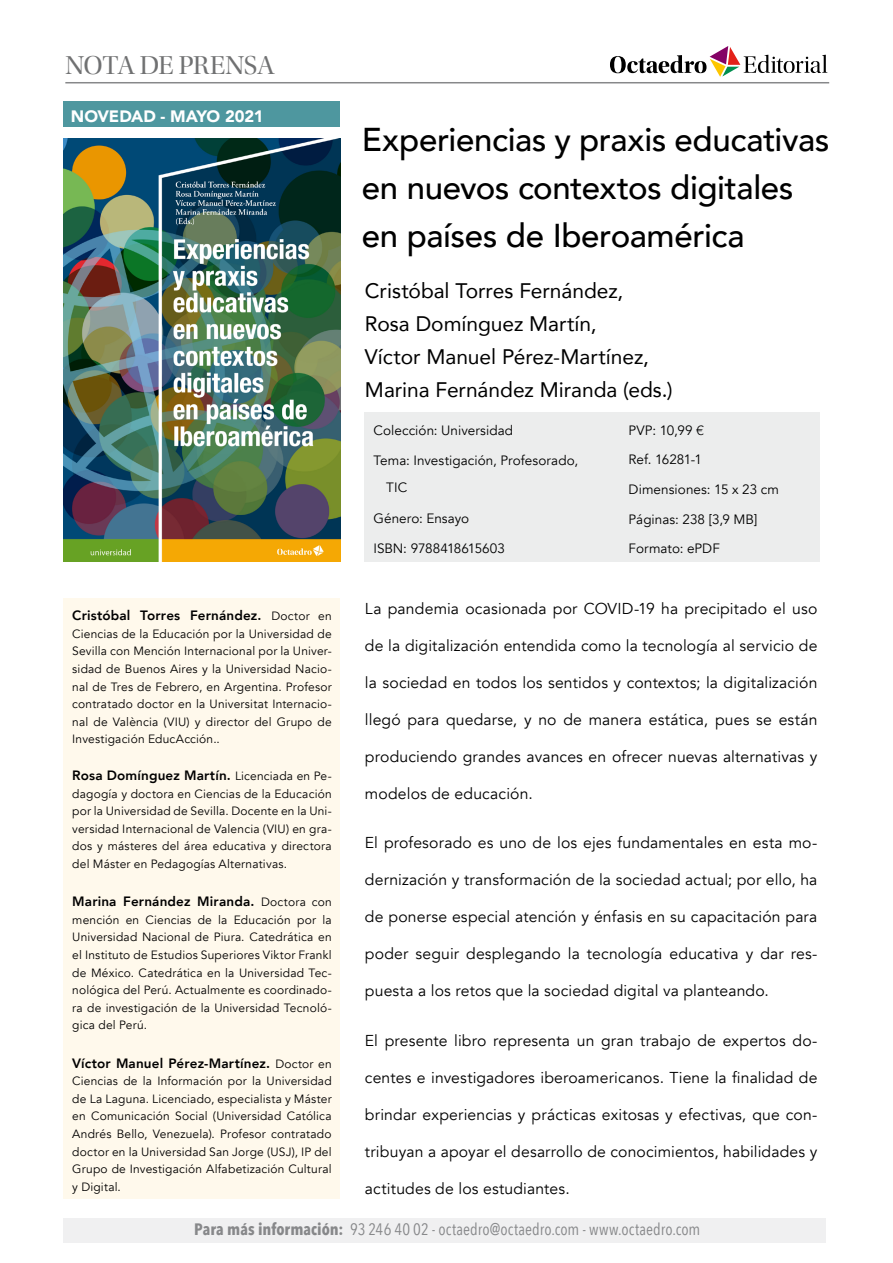
<style>
.page{position:relative;width:893px;height:1263px;background:#fff}
.page>*{position:absolute;margin:0;border:0;box-sizing:border-box;transform-origin:0 0}
.Sub_1{font:500 33px/47.7px "Avenir";letter-spacing:-.01em;color:#000}
.t1{font:27px "Utopia Std Disp";letter-spacing:-.02em;color:#707172}
.Autor-1{font:21px/33px "Avenir";color:#000}
.t2{font:16.5px "Avenir Next Condensed";letter-spacing:.005em;color:#87888a}
.t3{font:900 16.5px "Avenir";letter-spacing:-.01em;color:#fff}
.Sinopsis{font:15.75px "Avenir";letter-spacing:.01em;color:#000}
.Datos{font:13.5px/26.5px "Avenir";letter-spacing:.005em;color:#000}
.Text_Autor{font:800 13.5px "Avenir";letter-spacing:.01em;color:#000}
.Text_Autor-2{font:12px/17.5px "Avenir";letter-spacing:.015em;color:#000;text-align:justify}
.s1{font-weight:400;font-size:12px}
.s2{font-family:"Helvetica Neue LT Std";font-weight:300}
.s3{font-weight:700}
</style>
<div class="page">
<div style="left:64px;top:1218px;width:762px;height:25px;background:#f0f0f1"></div>
<div style="left:365px;top:412px;width:455px;height:150px;background:#eceded"></div>
<img style="left:64px;top:138px;width:276px;height:424px">
<div style="left:64px;top:598px;width:276px;height:601px;background:#fff9ec"></div>
<svg style="left:610px;top:46px;width:217px;height:31px"></svg>
<hr style="left:65px;top:82px;width:764px;height:1px;background:#87888a">
<div style="left:64px;top:102px;width:276px;height:25px;background:#4e979f"></div>
<p class="t1" style="left:65px;top:51px;width:211px">NOTA DE PRENSA</p>
<p class="t3" style="left:71px;top:102px;width:194px">NOVEDAD - MAYO 2021</p>
<p class="Text_Autor" style="left:72px;top:605px;width:261px">Cristóbal Torres Fernández. <span class="s1">Doctor en</span></p>
<p class="Text_Autor-2" style="left:72px;top:625px;width:261px">Ciencias de la Educación por la Universidad de Sevilla con Mención Internacional por la Univer&shy;sidad de Buenos Aires y la Universidad Nacio&shy;nal de Tres de Febrero, en Argentina. Profesor contratado doctor en la Universitat Internacio&shy;nal de València (VIU) y director del Grupo de Investigación EducAcción..</p>
<p class="Text_Autor" style="left:72px;top:765px;width:261px">Rosa Domínguez Martín. <span class="s1">Licenciada en Pe-</span></p>
<p class="Text_Autor-2" style="left:72px;top:785px;width:261px">dagogía y doctora en Ciencias de la Educación por la Universidad de Sevilla. Docente en la Uni&shy;versidad Internacional de Valencia (VIU) en gra&shy;dos y másteres del área educativa y directora del Máster en Pedagogías Alternativas.</p>
<p class="Text_Autor" style="left:72px;top:891px;width:261px">Marina Fernández Miranda. <span class="s1">Doctora con</span></p>
<p class="Text_Autor-2" style="left:72px;top:911px;width:261px">mención en Ciencias de la Educación por la Universidad Nacional de Piura. Catedrática en el Instituto de Estudios Superiores Viktor Frankl de México. Catedrática en la Universidad Tec&shy;nológica del Perú. Actualmente es coordinado&shy;ra de investigación de la Universidad Tecnoló&shy;gica del Perú.</p>
<p class="Text_Autor" style="left:72px;top:1052px;width:261px">Víctor Manuel Pérez-Martínez. <span class="s1">Doctor en</span></p>
<p class="Text_Autor-2" style="left:72px;top:1072px;width:261px">Ciencias de la Información por la Universidad de La Laguna. Licenciado, especialista y Máster en Comunicación Social (Universidad Católica Andrés Bello, Venezuela). Profesor contratado doctor en la Universidad San Jorge (USJ), IP del Grupo de Investigación Alfabetización Cultural y Digital.</p>
<p class="Sub_1" style="left:362px;top:114px;width:469px">Experiencias y praxis educativas en nuevos contextos digitales en países de Iberoamérica</p>
<p class="Autor-1" style="left:365px;top:273px;width:309px">Cristóbal Torres Fernández,<br>Rosa Domínguez Martín,<br>Víctor Manuel Pérez-Martínez,<br>Marina Fernández Miranda (eds.)</p>
<p class="Datos" style="left:373px;top:417px;width:141px">Colección: Universidad</p>
<p class="Datos" style="left:386px;top:448px;width:193px;text-indent:-13px">Tema: Investigación, Profesorado,<br>TIC</p>
<p class="Datos" style="left:373px;top:505px;width:97px">Género: Ensayo</p>
<p class="Datos" style="left:373px;top:536px;width:133px">ISBN: 9788418615603</p>
<p class="Datos" style="left:629px;top:417px;width:77px">PVP: 10,99 <span class="s2">€</span></p>
<p class="Datos" style="left:629px;top:447px;width:75px">Ref. 16281-1</p>
<p class="Datos" style="left:629px;top:476px;width:152px">Dimensiones: 15 x 23 cm</p>
<p class="Datos" style="left:629px;top:506px;width:130px">Páginas: 238 [3,9 MB]</p>
<p class="Datos" style="left:629px;top:536px;width:93px">Formato: ePDF</p>
<p class="Sinopsis" style="left:365px;top:599px;width:454px">La pandemia ocasionada por COVID-19 ha precipitado el uso</p>
<p class="Sinopsis" style="left:365px;top:636px;width:454px">de la digitalización entendida como la tecnología al servicio de</p>
<p class="Sinopsis" style="left:365px;top:673px;width:454px">la sociedad en todos los sentidos y contextos; la digitalización</p>
<p class="Sinopsis" style="left:365px;top:710px;width:454px">llegó para quedarse, y no de manera estática, pues se están</p>
<p class="Sinopsis" style="left:365px;top:747px;width:454px">produciendo grandes avances en ofrecer nuevas alternativas y</p>
<p class="Sinopsis" style="left:365px;top:784px;width:169px">modelos de educación.</p>
<p class="Sinopsis" style="left:365px;top:833px;width:454px">El profesorado es uno de los ejes fundamentales en esta mo-</p>
<p class="Sinopsis" style="left:365px;top:870px;width:454px">dernización y transformación de la sociedad actual; por ello, ha</p>
<p class="Sinopsis" style="left:365px;top:907px;width:454px">de ponerse especial atención y énfasis en su capacitación para</p>
<p class="Sinopsis" style="left:365px;top:944px;width:454px">poder seguir desplegando la tecnología educativa y dar res-</p>
<p class="Sinopsis" style="left:365px;top:981px;width:405px">puesta a los retos que la sociedad digital va planteando.</p>
<p class="Sinopsis" style="left:365px;top:1031px;width:454px">El presente libro representa un gran trabajo de expertos do-</p>
<p class="Sinopsis" style="left:365px;top:1068px;width:454px">centes e investigadores iberoamericanos. Tiene la finalidad de</p>
<p class="Sinopsis" style="left:365px;top:1105px;width:454px">brindar experiencias y prácticas exitosas y efectivas, que con-</p>
<p class="Sinopsis" style="left:365px;top:1142px;width:454px">tribuyan a apoyar el desarrollo de conocimientos, habilidades y</p>
<p class="Sinopsis" style="left:365px;top:1179px;width:206px">actitudes de los estudiantes.</p>
<h3 class="t2" style="left:194px;top:1214px;width:508px"><span class="s3">Para más información:</span> 93 246 40 02 - octaedro@octaedro.com - www.octaedro.com</h3>
</div>
